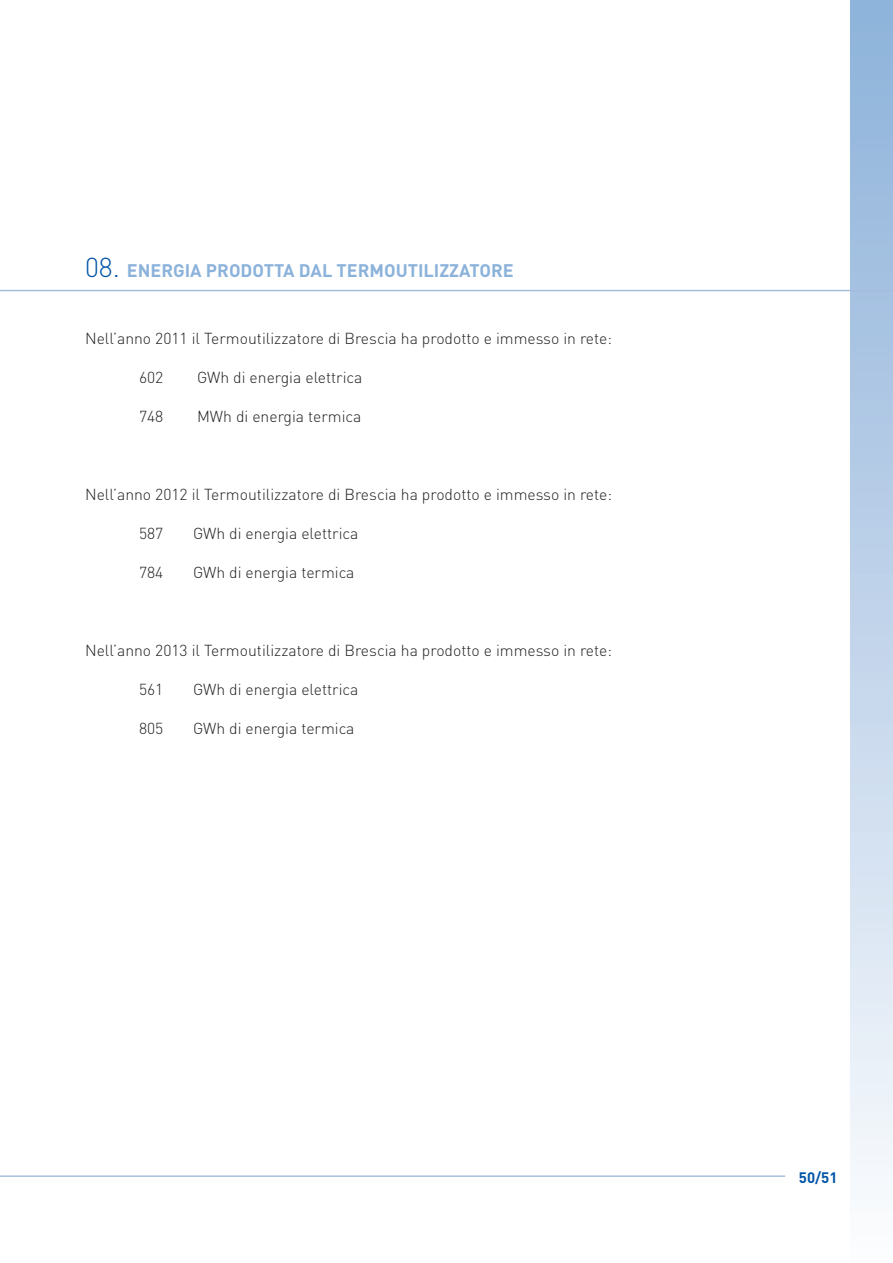
<style>
.page{position:relative;width:893px;height:1263px;background:#fff}
.page>*{position:absolute;margin:0;border:0;box-sizing:border-box;transform-origin:0 0}
.t1{font:700 18px "DIN";color:#8bb2da}
.t2{font:300 15.75px "DIN";color:#231f20}
.t3{font:700 15px "DIN";color:#0154a6}
.s1{font-weight:300;font-size:27px;color:#0154a6}
</style>
<div class="page">
<div style="left:850px;top:0;width:43px;height:1263px;background:linear-gradient(to bottom,#8cb0d9,#fbfbfd)"></div>
<hr style="left:0;top:290px;width:893px;height:1px;background:#a3bedd">
<hr style="left:0;top:1175px;width:785px;height:2px;background:#a3bedd">
<p class="t1" style="left:85px;top:259px;width:430px"><span class="s1">08.</span> ENERGIA PRODOTTA DAL TERMOUTILIZZATORE</p>
<p class="t2" style="left:85px;top:329px;width:528px">Nell’anno 2011 il Termoutilizzatore di Brescia ha prodotto e immesso in rete:</p>
<p class="t2" style="left:139px;top:368px;width:26px">602</p>
<p class="t2" style="left:197px;top:368px;width:167px">GWh di energia elettrica</p>
<p class="t2" style="left:139px;top:407px;width:26px">748</p>
<p class="t2" style="left:197px;top:407px;width:166px">MWh di energia termica</p>
<p class="t2" style="left:85px;top:485px;width:528px">Nell’anno 2012 il Termoutilizzatore di Brescia ha prodotto e immesso in rete:</p>
<p class="t2" style="left:139px;top:524px;width:26px">587</p>
<p class="t2" style="left:193px;top:524px;width:167px">GWh di energia elettrica</p>
<p class="t2" style="left:139px;top:563px;width:26px">784</p>
<p class="t2" style="left:193px;top:563px;width:163px">GWh di energia termica</p>
<p class="t2" style="left:85px;top:641px;width:528px">Nell’anno 2013 il Termoutilizzatore di Brescia ha prodotto e immesso in rete:</p>
<p class="t2" style="left:139px;top:680px;width:26px">561</p>
<p class="t2" style="left:193px;top:680px;width:167px">GWh di energia elettrica</p>
<p class="t2" style="left:139px;top:719px;width:26px">805</p>
<p class="t2" style="left:193px;top:719px;width:163px">GWh di energia termica</p>
<p class="t3" style="left:799px;top:1168px;width:40px">50/51</p>
</div>
